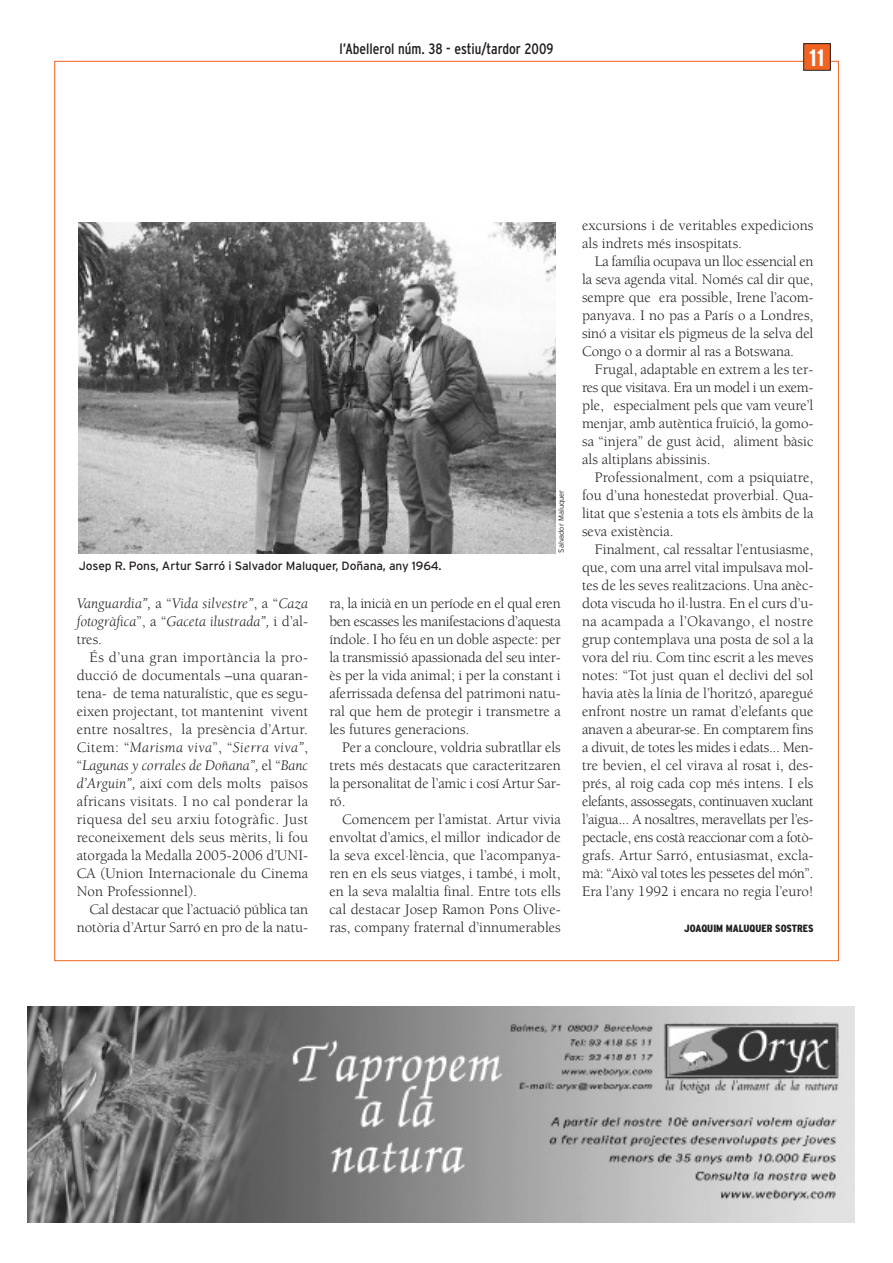
<style>
.page{position:relative;width:893px;height:1263px;background:#fff}
.page>*{position:absolute;margin:0;border:0;box-sizing:border-box;transform-origin:0 0}
.t1{font:700 condensed 23.7px "Interstate";color:#fff}
.t2{font:15px/18px "Berkeley Std";color:#231f20;text-align:justify}
.t3{font:italic 15px/18px "Berkeley Std";color:#231f20;text-align:justify}
.t4{font:condensed 15px "Interstate";color:#231f20}
.t5{font:12px "Interstate";letter-spacing:-.005em;color:#231f20}
.t6{font:900 condensed 10.5px "Interstate";color:#231f20}
.t7{font:300 7.5px "Interstate";color:#231f20}
.s1{font-style:normal}
.s2{font-style:italic}
</style>
<div class="page">
<div style="left:804px;top:44px;width:26px;height:26px;background:#f26221"></div>
<div style="left:803px;top:43px;width:28px;height:28px;border:1px solid #231f20"></div>
<img style="left:28px;top:1007px;width:827px;height:216px">
<img style="left:78px;top:222px;width:478px;height:331px">
<p class="t4" style="left:340px;top:40px;width:215px">l’Abellerol núm. 38 - estiu/tardor 2009</p>
<h1 class="t1" style="left:809px;top:44px;width:16px">11</h1>
<p class="t5" style="left:79px;top:559px;width:364px">Josep R. Pons, Artur Sarró i Salvador Maluquer, Doñana, any 1964.</p>
<p class="t7" style="left:557px;top:553px;width:65px;rotate:-90deg">Salvador Maluquer</p>
<p class="t3" style="left:77px;top:596px;width:233px">Vanguardia”, <span class="s1">a “</span>Vida silvestre”<span class="s1">, a “</span>Caza fotogràfica<span class="s1">”, a “</span>Gaceta ilustrada”, <span class="s1">i d’al&shy;tres.</span></p>
<p class="t2" style="left:77px;top:650px;width:233px;text-indent:13px">És d’una gran importància la pro&shy;ducció de documentals –una quaran&shy;tena- de tema naturalístic, que es segu&shy;eixen projectant, tot mantenint vivent entre nosaltres, la presència d’Artur.<br>Citem: “<span class="s2">Marisma viva</span>”, “<span class="s2">Sierra viva”</span>, “<span class="s2">Lagunas y corrales de Doñana”,</span> el “<span class="s2">Banc d’Arguin”,</span> així com dels molts països africans visitats. I no cal ponderar la riquesa del seu arxiu fotogràfic. Just reconeixement dels seus mèrits, li fou atorgada la Medalla 2005-2006 d’UNI-CA (Union Internacionale du Cinema Non Professionnel).</p>
<p class="t2" style="left:77px;top:902px;width:233px;text-align:right">Cal destacar que l’actuació pública tan notòria d’Artur Sarró en pro de la natu-</p>
<p class="t2" style="left:329px;top:596px;width:233px">ra, la inicià en un període en el qual eren ben escasses les manifestacions d’aquesta índole. I ho féu en un doble aspecte: per la transmissió apassionada del seu inter&shy;ès per la vida animal; i per la constant i aferrissada defensa del patrimoni natu&shy;ral que hem de protegir i transmetre a les futures generacions.</p>
<p class="t2" style="left:329px;top:740px;width:233px;text-indent:13px">Per a concloure, voldria subratllar els trets més destacats que caracteritzaren la personalitat de l’amic i cosí Artur Sar&shy;ró.</p>
<p class="t2" style="left:329px;top:812px;width:233px;text-indent:13px">Comencem per l’amistat. Artur vivia envoltat d’amics, el millor indicador de la seva excel·lència, que l’acompanya&shy;ren en els seus viatges, i també, i molt, en la seva malaltia final. Entre tots ells cal destacar Josep Ramon Pons Olive&shy;ras, company fraternal d’innumerables</p>
<p class="t2" style="left:582px;top:218px;width:233px">excursions i de veritables expedicions als indrets més insospitats.</p>
<p class="t2" style="left:582px;top:254px;width:233px;text-indent:13px">La família ocupava un lloc essencial en la seva agenda vital. Només cal dir que, sempre que era possible, Irene l’acom&shy;panyava. I no pas a París o a Londres, sinó a visitar els pigmeus de la selva del Congo o a dormir al ras a Botswana.</p>
<p class="t2" style="left:582px;top:362px;width:233px;text-indent:13px">Frugal, adaptable en extrem a les ter&shy;res que visitava. Era un model i un exem&shy;ple, especialment pels que vam veure’l menjar, amb autèntica fruïció, la gomo&shy;sa “injera” de gust àcid, aliment bàsic als altiplans abissinis.</p>
<p class="t2" style="left:582px;top:470px;width:233px;text-indent:13px">Professionalment, com a psiquiatre, fou d’una honestedat proverbial. Qua&shy;litat que s’estenia a tots els àmbits de la seva existència.</p>
<p class="t2" style="left:582px;top:542px;width:233px;text-indent:13px">Finalment, cal ressaltar l’entusiasme, que, com una arrel vital impulsava mol&shy;tes de les seves realitzacions. Una anèc&shy;dota viscuda ho il·lustra. En el curs d’u&shy;na acampada a l’Okavango, el nostre grup contemplava una posta de sol a la vora del riu. Com tinc escrit a les meves notes: “Tot just quan el declivi del sol havia atès la línia de l’horitzó, aparegué enfront nostre un ramat d’elefants que anaven a abeurar-se. En comptarem fins a divuit, de totes les mides i edats... Men&shy;tre bevien, el cel virava al rosat i, des&shy;prés, al roig cada cop més intens. I els elefants, assossegats, continuaven xuclant l’aigua... A nosaltres, meravellats per l’es&shy;pectacle, ens costà reaccionar com a fotò&shy;grafs. Artur Sarró, entusiasmat, excla&shy;mà: “Això val totes les pessetes del món”.<br>Era l’any 1992 i encara no regia l’euro!</p>
<p class="t6" style="left:684px;top:922px;width:131px">JOAQUIM MALUQUER SOSTRES</p>
</div>
